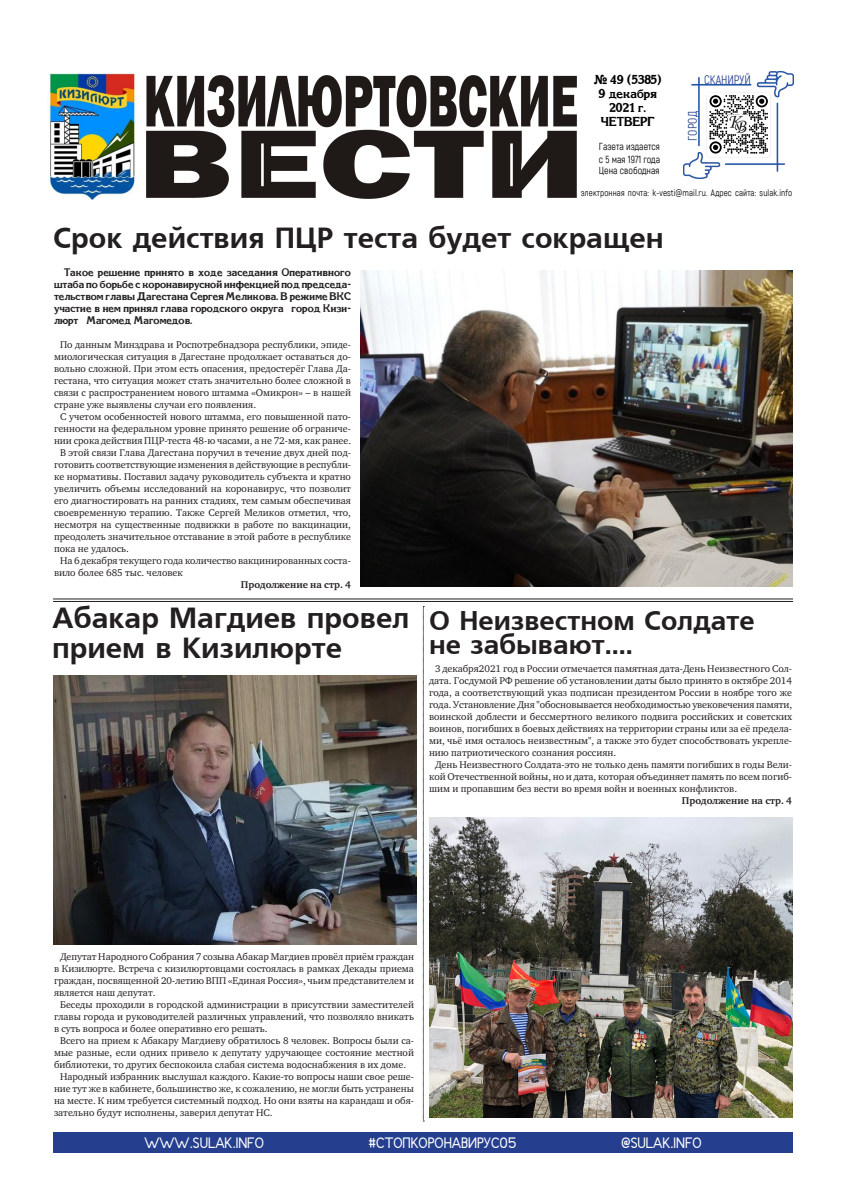
<style>
.page{position:relative;width:842px;height:1191px;background:#fff}
.page>*{position:absolute;margin:0;border:0;box-sizing:border-box;transform-origin:0 0}
.КВ_ЗАГОЛОВОК{font:29px/30px "Free Set Bold Cyrillic";color:#231f20}
.КВ_ЗАГОЛОВОК-2{font:27px "Free Set Bold Cyrillic";color:#231f20}
.t1{font:15px "Fudd";color:#fff}
._13_рубрика{font:13px/14px "Corinna";color:#000;text-align:center}
.t2{font:12px "Akrobat";color:#253f8e}
.КВ_Введение_2{font:11px/12px "Corinna";color:#231f20;text-align:justify}
.КВ_ОСНОВНОЙ_1{font:10px/12px "Charter ITC";color:#231f20;text-align:justify}
._13_рубрика-2{font:10px "Akrobat";color:#000}
.КВ_ОСНОВНОЙ_1-2{font:700 10px "Charter ITC";color:#231f20}
._13_рубрика-3{font:9px "Akrobat";letter-spacing:.01em;color:#000}
</style>
<div class="page">
<img style="left:48px;top:73px;width:89px;height:127px">
<div style="left:53px;top:1132px;width:740px;height:20px;background:#253f8e"></div>
<img style="left:683px;top:72px;width:110px;height:106px">
<div style="left:708px;top:93px;width:62px;height:62px;background:#fff"></div>
<svg style="left:709px;top:95px;width:59px;height:59px"></svg>
<img style="left:729px;top:115px;width:19px;height:18px">
<img style="left:146px;top:75px;width:430px;height:123px">
<hr style="left:53px;top:598px;width:740px;height:1px;background:#231f20">
<hr style="left:53px;top:601px;width:740px;height:1px;background:#231f20">
<img style="left:53px;top:675px;width:364px;height:269px">
<img style="left:360px;top:270px;width:433px;height:316px">
<svg style="left:423px;top:606px;width:1px;height:515px"></svg>
<img style="left:429px;top:817px;width:364px;height:300px">
<p class="_13_рубрика" style="left:594px;top:73px;width:69px">№ 49 (5385)</p>
<p class="_13_рубрика" style="left:599px;top:87px;width:60px">9 декабря<br>2021 г.</p>
<p class="_13_рубрика" style="left:601px;top:115px;width:56px">ЧЕТВЕРГ</p>
<p class="t2" style="left:704px;top:73px;width:48px">СКАНИРУЙ</p>
<p class="t2" style="left:686px;top:141px;width:31px;rotate:-90deg">ГОРОД</p>
<p class="_13_рубрика-2" style="left:599px;top:140px;width:62px">Газета издается</p>
<p class="_13_рубрика-2" style="left:599px;top:153px;width:63px">с 5 мая 1971 года</p>
<p class="_13_рубрика-2" style="left:599px;top:164px;width:62px">Цена свободная</p>
<p class="_13_рубрика-3" style="left:581px;top:187px;width:213px">электронная почта: k-vesti@mail.ru. Адрес сайта: sulak.info</p>
<p class="КВ_ЗАГОЛОВОК" style="left:53px;top:224px;width:612px">Срок действия ПЦР теста будет сокращен</p>
<p class="КВ_Введение_2" style="left:54px;top:266px;width:299px;text-indent:10px">Такое решение принято в ходе заседания Оперативного штаба по борьбе с коронавирусной инфекцией под председа&shy;тельством главы Дагестана Сергея Меликова. В режиме ВКС участие в нем принял глава городского округа «город Кизи&shy;люрт» Магомед Магомедов.</p>
<p class="КВ_ОСНОВНОЙ_1" style="left:54px;top:339px;width:299px;text-indent:6px">По данным Минздрава и Роспотребнадзора республики, эпиде&shy;миологическая ситуация в Дагестане продолжает оставаться до&shy;вольно сложной. При этом есть опасения, предостерёг Глава Да&shy;гестана, что ситуация может стать значительно более сложной в связи с распространением нового штамма «Омикрон» – в нашей стране уже выявлены случаи его появления.</p>
<p class="КВ_ОСНОВНОЙ_1" style="left:54px;top:411px;width:299px;text-align:center">С учетом особенностей нового штамма, его повышенной пато&shy;генности на федеральном уровне принято решение об ограниче&shy;нии срока действия ПЦР-теста 48-ю часами, а не 72-мя, как ранее.</p>
<p class="КВ_ОСНОВНОЙ_1" style="left:54px;top:447px;width:299px;text-indent:6px">В этой связи Глава Дагестана поручил в течение двух дней под&shy;готовить соответствующие изменения в действующие в республи&shy;ке нормативы. Поставил задачу руководитель субъекта и кратно увеличить объемы исследований на коронавирус, что позволит его диагностировать на ранних стадиях, тем самым обеспечивая своевременную терапию. Также Сергей Меликов отметил, что, несмотря на существенные подвижки в работе по вакцинации, преодолеть значительное отставание в этой работе в республике пока не удалось.</p>
<p class="КВ_ОСНОВНОЙ_1" style="left:54px;top:555px;width:299px;text-indent:6px">На 6 декабря текущего года количество вакцинированных соста&shy;вило более 685 тыс. человек</p>
<p class="КВ_ОСНОВНОЙ_1-2" style="left:241px;top:578px;width:112px">Продолжение на стр. 4</p>
<p class="КВ_ЗАГОЛОВОК" style="left:52px;top:604px;width:359px">Абакар Магдиев провел прием в Кизилюрте</p>
<p class="КВ_ЗАГОЛОВОК-2" style="left:429px;top:605px;width:327px">О Неизвестном Солдате</p>
<p class="КВ_ЗАГОЛОВОК-2" style="left:429px;top:629px;width:205px">не забывают....</p>
<p class="КВ_ОСНОВНОЙ_1" style="left:429px;top:663px;width:365px;text-indent:6px">3 декабря2021 год в России отмечается памятная дата-День Неизвестного Сол&shy;дата. Госдумой РФ решение об установлении даты было принято в октябре 2014 года, а соответствующий указ подписан президентом России в ноябре того же года. Установление Дня "обосновывается необходимостью увековечения памяти, воинской доблести и бессмертного великого подвига российских и советских воинов, погибших в боевых действиях на территории страны или за её предела&shy;ми, чьё имя осталось неизвестным", а также это будет способствовать укрепле&shy;нию патриотического сознания россиян.</p>
<p class="КВ_ОСНОВНОЙ_1" style="left:429px;top:759px;width:365px;text-indent:6px">День Неизвестного Солдата-это не только день памяти погибших в годы Вели&shy;кой Отечественной войны, но и дата, которая объединяет память по всем погиб&shy;шим и пропавшим без вести во время войн и военных конфликтов.</p>
<p class="КВ_ОСНОВНОЙ_1-2" style="left:682px;top:794px;width:112px">Продолжение на стр. 4</p>
<p class="КВ_ОСНОВНОЙ_1" style="left:54px;top:951px;width:362px;text-indent:6px">Депутат Народного Собрания 7 созыва Абакар Магдиев провёл приём граждан в Кизилюрте. Встреча с кизилюртовцами состоялась в рамках Декады приема граждан, посвященной 20-летию ВПП «Единая Россия», чьим представителем и является наш депутат.</p>
<p class="КВ_ОСНОВНОЙ_1" style="left:54px;top:999px;width:362px;text-indent:6px">Беседы проходили в городской администрации в присутствии заместителей главы города и руководителей различных управлений, что позволяло вникать в суть вопроса и более оперативно его решать.</p>
<p class="КВ_ОСНОВНОЙ_1" style="left:54px;top:1035px;width:362px;text-indent:6px">Всего на прием к Абакару Магдиеву обратилось 8 человек. Вопросы были са&shy;мые разные, если одних привело к депутату удручающее состояние местной библиотеки, то других беспокоила слабая система водоснабжения в их доме.</p>
<p class="КВ_ОСНОВНОЙ_1" style="left:54px;top:1071px;width:362px;text-indent:6px">Народный избранник выслушал каждого. Какие-то вопросы наши свое реше&shy;ние тут же в кабинете, большинство же, к сожалению, не могли быть устранены на месте. К ним требуется системный подход. Но они взяты на карандаш и обя&shy;зательно будут исполнены, заверил депутат НС.</p>
<p class="t1" style="left:145px;top:1132px;width:121px">WWW.SULAK.INFO</p>
<p class="t1" style="left:368px;top:1132px;width:149px">#СТОПКОРОНАВИРУС05</p>
<p class="t1" style="left:621px;top:1132px;width:82px">@SULAK.INFO</p>
</div>
